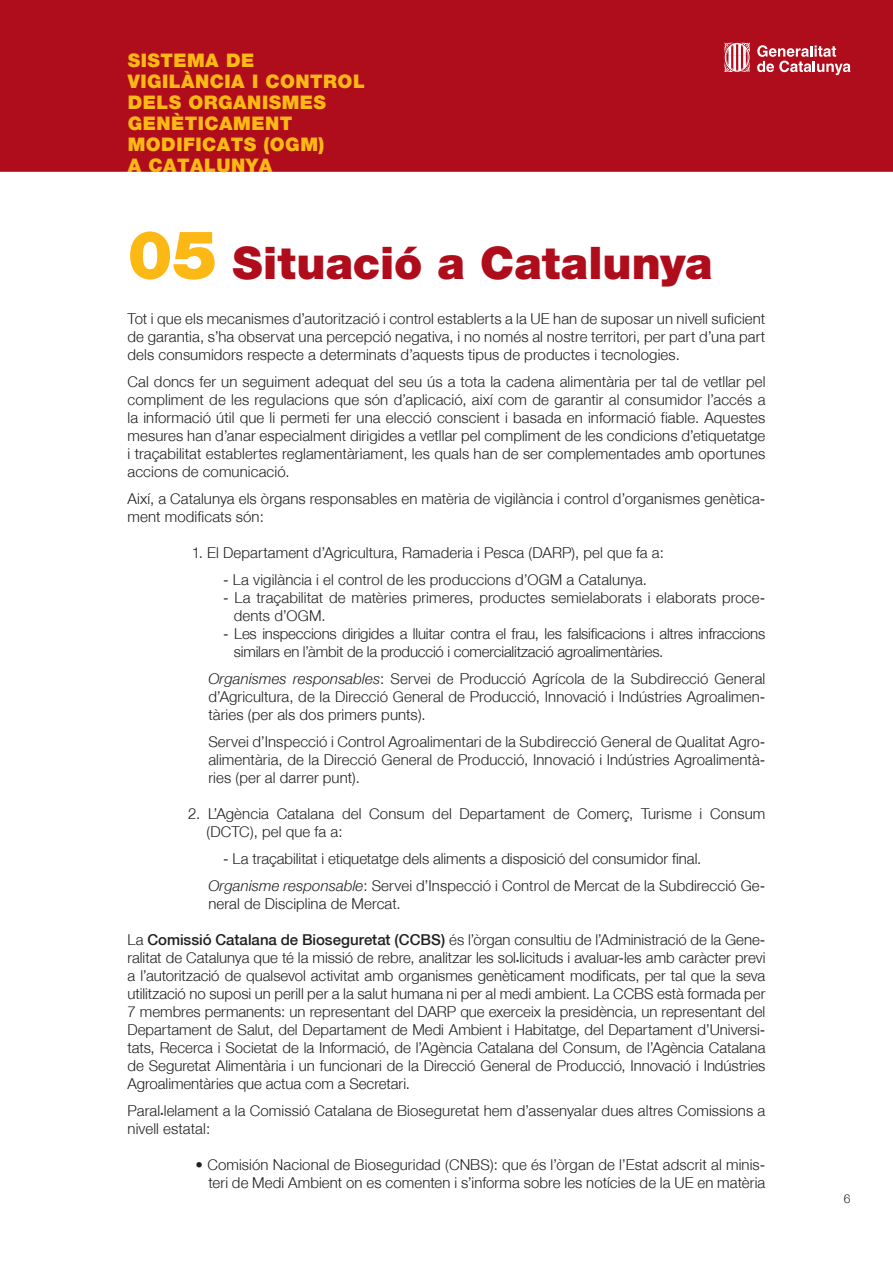
<style>
.page{position:relative;width:893px;height:1263px;background:#fff}
.page>*{position:absolute;margin:0;border:0;box-sizing:border-box;transform-origin:0 0}
.t1{font:900 45px "Helvetica Neue";color:#b00d1c}
.t2{font:900 18.75px/21px "Helvetica Neue";letter-spacing:.025em;color:#fcb814}
.t3{font:300 15px/18px "Helvetica Neue";letter-spacing:.005em;color:#231f20;text-align:justify}
.t4{font:300 15px/18px "Helvetica Neue";letter-spacing:-.015em;color:#231f20}
.t5{font:300 12px "Helvetica Neue";color:#231f20}
.s1{font-size:67.5px;color:#fcb814}
.s2{font-style:italic}
.s3{font-weight:500}
.s4{font-size:6px}
</style>
<div class="page">
<div style="left:1px;top:1px;width:891px;height:170px;background:#b00d1c"></div>
<div style="left:0;top:0;width:893px;height:172px;border:2px solid #b00d1c"></div>
<svg style="left:757px;top:45px;width:93px;height:30px"></svg>
<svg style="left:724px;top:43px;width:26px;height:29px"></svg>
<p class="t2" style="left:128px;top:50px;width:239px">SISTEMA DE<br>VIGILÀNCIA I CONTROL<br>DELS ORGANISMES<br>GENÈTICAMENT<br>MODIFICATS (OGM)<br>A CATALUNYA</p>
<h1 class="t1" style="left:128px;top:236px;width:587px"><span class="s1">05</span> Situació a Catalunya</h1>
<p class="t3" style="left:128px;top:309px;width:639px">Tot i que els mecanismes d’autorització i control establerts a la UE han de suposar un nivell suficient de garantia, s’ha observat una percepció negativa, i no només al nostre territori, per part d’una part dels consumidors respecte a determinats d’aquests tipus de productes i tecnologies.</p>
<p class="t3" style="left:128px;top:372px;width:639px">Cal doncs fer un seguiment adequat del seu ús a tota la cadena alimentària per tal de vetllar pel compliment de les regulacions que són d’aplicació, així com de garantir al consumidor l’accés a la informació útil que li permeti fer una elecció conscient i basada en informació fiable. Aquestes mesures han d’anar especialment dirigides a vetllar pel compliment de les condicions d’etiquetatge i traçabilitat establertes reglamentàriament, les quals han de ser complementades amb oportunes accions de comunicació.</p>
<p class="t3" style="left:128px;top:489px;width:639px">Així, a Catalunya els òrgans responsables en matèria de vigilància i control d’organismes genètica&shy;ment modificats són:</p>
<p class="t3" style="left:192px;top:543px;width:474px">1. El Departament d’Agricultura, Ramaderia i Pesca (DARP), pel que fa a:</p>
<p class="t3" style="left:223px;top:570px;width:425px">- La vigilància i el control de les produccions d’OGM a Catalunya.</p>
<p class="t3" style="left:234px;top:588px;width:533px;text-indent:-11px">- La traçabilitat de matèries primeres, productes semielaborats i elaborats proce&shy;dents d’OGM.</p>
<p class="t4" style="left:234px;top:624px;width:533px;text-indent:-11px">- Les inspeccions dirigides a lluitar contra el frau, les falsificacions i altres infraccions similars en l’àmbit de la producció i comercialització agroalimentàries.</p>
<p class="t3" style="left:208px;top:669px;width:559px"><span class="s2">Organismes responsables</span>: Servei de Producció Agrícola de la Subdirecció General d’Agricultura, de la Direcció General de Producció, Innovació i Indústries Agroalimen&shy;tàries (per als dos primers punts).</p>
<p class="t3" style="left:208px;top:732px;width:559px">Servei d’Inspecció i Control Agroalimentari de la Subdirecció General de Qualitat Agro&shy;alimentària, de la Direcció General de Producció, Innovació i Indústries Agroalimentà&shy;ries (per al darrer punt).</p>
<p class="t3" style="left:207px;top:804px;width:560px;text-indent:-18px">2. L’Agència Catalana del Consum del Departament de Comerç, Turisme i Consum (DCTC), pel que fa a:</p>
<p class="t3" style="left:208px;top:845px;width:559px;line-height:27px;text-indent:15px">- La traçabilitat i etiquetatge dels aliments a disposició del consumidor final.<br><span class="s2">Organisme responsable</span>: Servei d’Inspecció i Control de Mercat de la Subdirecció Ge-</p>
<p class="t3" style="left:208px;top:894px;width:194px">neral de Disciplina de Mercat.</p>
<p class="t3" style="left:128px;top:930px;width:639px">La <span class="s3">Comissió Catalana de Bioseguretat (CCBS)</span> és l’òrgan consultiu de l’Administració de la Gene&shy;ralitat de Catalunya que té la missió de rebre, analitzar les sol<span class="s4">•</span>licituds i avaluar-les amb caràcter previ a l’autorització de qualsevol activitat amb organismes genèticament modificats, per tal que la seva utilització no suposi un perill per a la salut humana ni per al medi ambient. La CCBS està formada per 7 membres permanents: un representant del DARP que exerceix la presidència, un representant del Departament de Salut, del Departament de Medi Ambient i Habitatge, del Departament d’Universi&shy;tats, Recerca i Societat de la Informació, de l’Agència Catalana del Consum, de l’Agència Catalana de Seguretat Alimentària i un funcionari de la Direcció General de Producció, Innovació i Indústries Agroalimentàries que actua com a Secretari.</p>
<p class="t3" style="left:128px;top:1101px;width:639px">Paral<span class="s4">•</span>lelament a la Comissió Catalana de Bioseguretat hem d’assenyalar dues altres Comissions a nivell estatal:</p>
<p class="t3" style="left:196px;top:1155px;width:571px;text-align:right">• Comisión Nacional de Bioseguridad (CNBS): que és l’òrgan de l’Estat adscrit al minis&shy;teri de Medi Ambient on es comenten i s’informa sobre les notícies de la UE en matèria</p>
<p class="t5" style="left:844px;top:1192px;width:8px">6</p>
</div>
